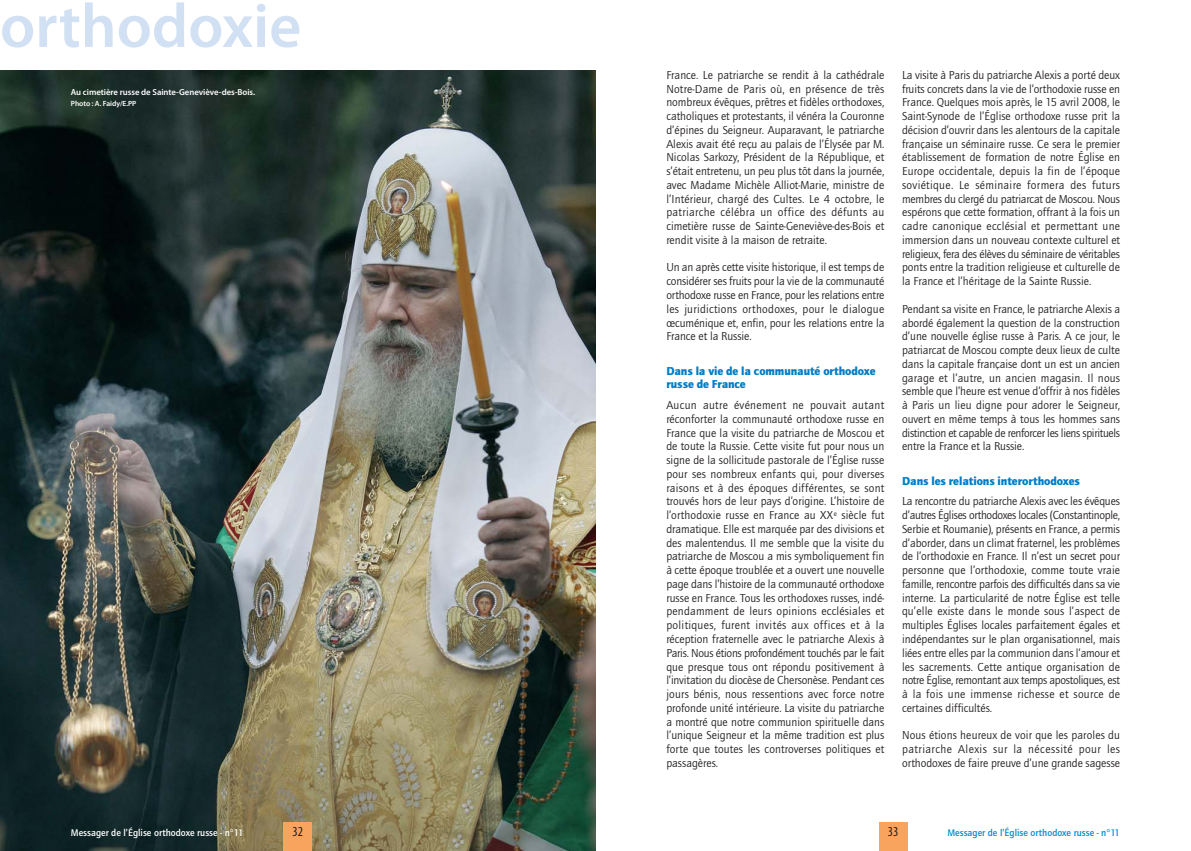
<style>
.page{position:relative;width:1191px;height:851px;background:#fff}
.page>*{position:absolute;margin:0;border:0;box-sizing:border-box;transform-origin:0 0}
.t1{font:600 62.5px "Myriad Pro";color:#d1e0f3}
.t2{font:condensed 13.75px "Myriad Pro";color:#231f20}
.t3{font:11.88px/13.8px "Quay Itc T";color:#231f20;text-align:justify}
.t4{font:900 11.88px/13.8px "Quay Itc T";letter-spacing:-.005em;color:#007dc5}
.t5{font:700 10px "Quay Itc T";color:#fff}
.t6{font:700 10px "Quay Itc T";color:#008ece}
.t7{font:600 8.75px "Myriad Pro";letter-spacing:-.005em;color:#fff}
.t8{font:600 7.5px "Myriad Pro";letter-spacing:-.005em;color:#fff}
</style>
<div class="page">
<img style="left:0;top:71px;width:595px;height:779px">
<div style="left:283px;top:822px;width:29px;height:28px;background:#f9a45e"></div>
<div style="left:879px;top:822px;width:28px;height:28px;background:#f9a45e"></div>
<h1 class="t1" style="left:0;top:3px;width:303px">orthodoxie</h1>
<p class="t7" style="left:71px;top:89px;width:186px">Au cimetière russe de Sainte-Geneviève-des-Bois.</p>
<p class="t8" style="left:71px;top:100px;width:67px">Photo : A. Faidy/E.PP</p>
<p class="t3" style="left:666px;top:69px;width:219px">France. Le patriarche se rendit à la cathédrale Notre-Dame de Paris où, en présence de très nombreux évêques, prêtres et fidèles orthodoxes, catholiques et protestants, il vénéra la Couronne d’épines du Seigneur. Auparavant, le patriarche Alexis avait été reçu au palais de l’Élysée par M.<br>Nicolas Sarkozy, Président de la République, et s’était entretenu, un peu plus tôt dans la journée, avec Madame Michèle Alliot-Marie, ministre de l’Intérieur, chargé des Cultes. Le 4 octobre, le patriarche célébra un office des défunts au cimetière russe de Sainte-Geneviève-des-Bois et rendit visite à la maison de retraite.</p>
<p class="t3" style="left:666px;top:261px;width:219px">Un an après cette visite historique, il est temps de considérer ses fruits pour la vie de la communauté orthodoxe russe en France, pour les relations entre les juridictions orthodoxes, pour le dialogue œcuménique et, enfin, pour les relations entre la France et la Russie.</p>
<p class="t4" style="left:666px;top:365px;width:211px">Dans la vie de la communauté orthodoxe russe de France</p>
<p class="t3" style="left:666px;top:399px;width:219px">Aucun autre événement ne pouvait autant réconforter la communauté orthodoxe russe en France que la visite du patriarche de Moscou et de toute la Russie. Cette visite fut pour nous un signe de la sollicitude pastorale de l’Église russe pour ses nombreux enfants qui, pour diverses raisons et à des époques différentes, se sont trouvés hors de leur pays d’origine. L’histoire de l’orthodoxie russe en France au XX<sup>e</sup> siècle fut dramatique. Elle est marquée par des divisions et des malentendus. Il me semble que la visite du patriarche de Moscou a mis symboliquement fin à cette époque troublée et a ouvert une nouvelle page dans l’histoire de la communauté orthodoxe russe en France. Tous les orthodoxes russes, indé&shy;pendamment de leurs opinions ecclésiales et politiques, furent invités aux offices et à la réception fraternelle avec le patriarche Alexis à Paris. Nous étions profondément touchés par le fait que presque tous ont répondu positivement à l’invitation du diocèse de Chersonèse. Pendant ces jours bénis, nous ressentions avec force notre profonde unité intérieure. La visite du patriarche a montré que notre communion spirituelle dans l’unique Seigneur et la même tradition est plus forte que toutes les controverses politiques et passagères.</p>
<p class="t3" style="left:902px;top:69px;width:219px">La visite à Paris du patriarche Alexis a porté deux fruits concrets dans la vie de l’orthodoxie russe en France. Quelques mois après, le 15 avril 2008, le Saint-Synode de l’Église orthodoxe russe prit la décision d’ouvrir dans les alentours de la capitale française un séminaire russe. Ce sera le premier établissement de formation de notre Église en Europe occidentale, depuis la fin de l’époque soviétique. Le séminaire formera des futurs membres du clergé du patriarcat de Moscou. Nous espérons que cette formation, offrant à la fois un cadre canonique ecclésial et permettant une immersion dans un nouveau contexte culturel et religieux, fera des élèves du séminaire de véritables ponts entre la tradition religieuse et culturelle de la France et l’héritage de la Sainte Russie.</p>
<p class="t3" style="left:902px;top:303px;width:219px">Pendant sa visite en France, le patriarche Alexis a abordé également la question de la construction d’une nouvelle église russe à Paris. A ce jour, le patriarcat de Moscou compte deux lieux de culte dans la capitale française dont un est un ancien garage et l’autre, un ancien magasin. Il nous semble que l’heure est venue d’offrir à nos fidèles à Paris un lieu digne pour adorer le Seigneur, ouvert en même temps à tous les hommes sans distinction et capable de renforcer les liens spirituels entre la France et la Russie.</p>
<p class="t4" style="left:902px;top:475px;width:179px">Dans les relations interorthodoxes</p>
<p class="t3" style="left:902px;top:495px;width:219px">La rencontre du patriarche Alexis avec les évêques d’autres Églises orthodoxes locales (Constantinople, Serbie et Roumanie), présents en France, a permis d’aborder, dans un climat fraternel, les problèmes de l’orthodoxie en France. Il n’est un secret pour personne que l’orthodoxie, comme toute vraie famille, rencontre parfois des difficultés dans sa vie interne. La particularité de notre Église est telle qu’elle existe dans le monde sous l’aspect de multiples Églises locales parfaitement égales et indépendantes sur le plan organisationnel, mais liées entre elles par la communion dans l’amour et les sacrements. Cette antique organisation de notre Église, remontant aux temps apostoliques, est à la fois une immense richesse et source de certaines difficultés.</p>
<p class="t3" style="left:902px;top:729px;width:219px">Nous étions heureux de voir que les paroles du patriarche Alexis sur la nécessité pour les orthodoxes de faire preuve d’une grande sagesse</p>
<p class="t5" style="left:71px;top:829px;width:174px">Messager de l’Église orthodoxe russe - n°11</p>
<p class="t2" style="left:292px;top:823px;width:12px">32</p>
<p class="t2" style="left:888px;top:823px;width:12px">33</p>
<p class="t6" style="left:947px;top:829px;width:174px">Messager de l’Église orthodoxe russe - n°11</p>
</div>
